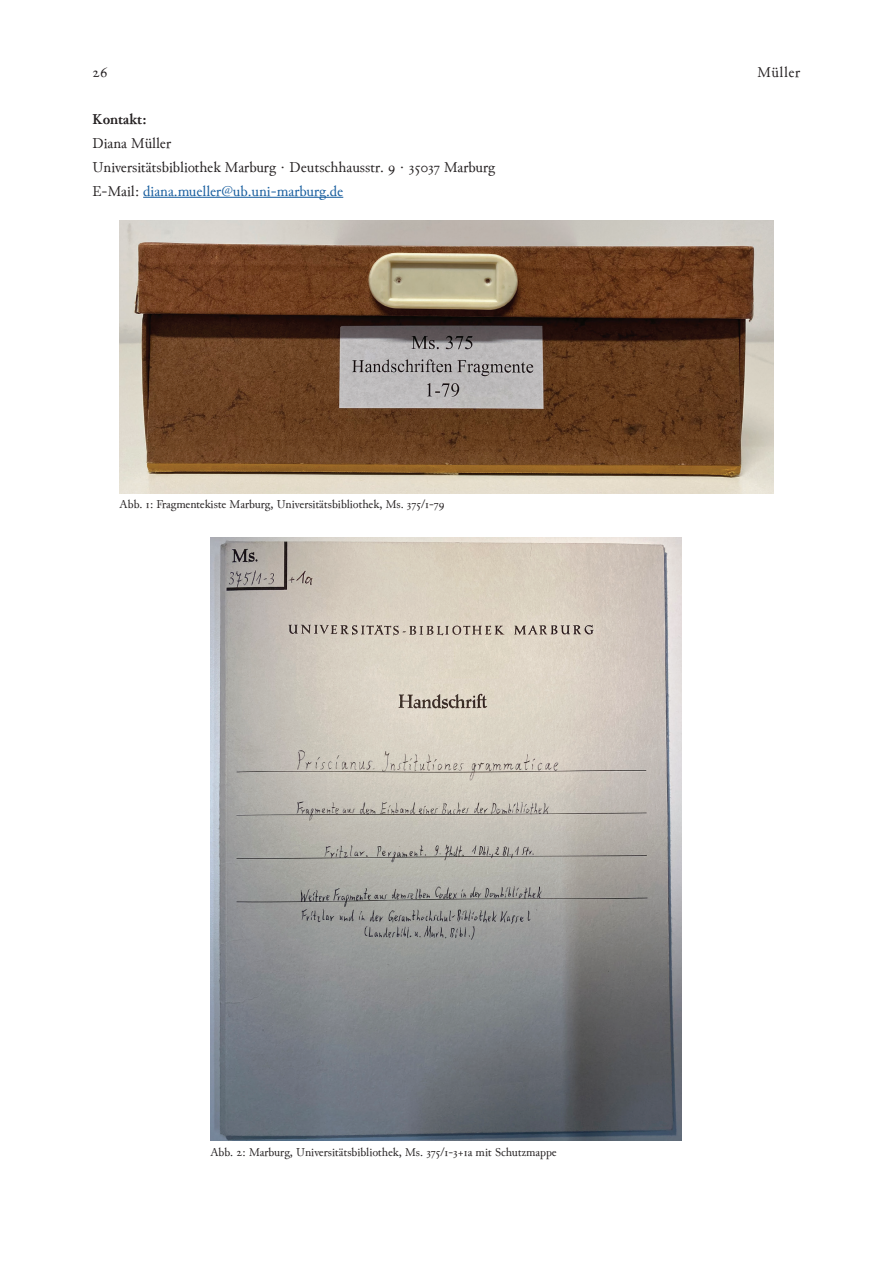
<style>
.page{position:relative;width:893px;height:1263px;background:#fff}
.page>*{position:absolute;margin:0;border:0;box-sizing:border-box;transform-origin:0 0}
.Pull_Quote_-_Below_L{font:15px "Junicode";color:#231f20}
.Pull_Quote_-_Below_L-2{font:15px "Junicode";color:#175d9e}
.Title_Pull_Text_-_Ce{font:15px "Junicode";letter-spacing:.04em;color:#231f20}
.Pull_Quote_-_Below_L-3{font:700 15px "Junicode";color:#231f20}
.Photo_Credit{font:12px "Junicode";color:#231f20}
.s1{color:#231f20}
</style>
<div class="page">
<hr style="left:143px;top:197px;width:200px;height:1px;background:#175d9e">
<img style="left:120px;top:220px;width:653px;height:273px">
<img style="left:210px;top:537px;width:472px;height:604px">
<p class="Title_Pull_Text_-_Ce" style="left:93px;top:62px;width:17px">26</p>
<p class="Title_Pull_Text_-_Ce" style="left:757px;top:62px;width:45px">Müller</p>
<p class="Pull_Quote_-_Below_L-3" style="left:93px;top:109px;width:55px">Kontakt:</p>
<p class="Pull_Quote_-_Below_L" style="left:93px;top:133px;width:80px">Diana Müller</p>
<p class="Pull_Quote_-_Below_L" style="left:93px;top:157px;width:404px">Universitätsbibliothek Marburg · Deutschhausstr. 9 · 35037 Marburg</p>
<p class="Pull_Quote_-_Below_L-2" style="left:93px;top:181px;width:252px"><span class="s1">E-Mail:</span> diana.mueller@ub.uni-marburg.de</p>
<p class="Photo_Credit" style="left:120px;top:496px;width:326px">Abb. 1: Fragmentekiste Marburg, Universitätsbibliothek, Ms. 375/1-79</p>
<p class="Photo_Credit" style="left:210px;top:1144px;width:348px">Abb. 2: Marburg, Universitätsbibliothek, Ms. 375/1-3+1a mit Schutzmappe</p>
</div>
